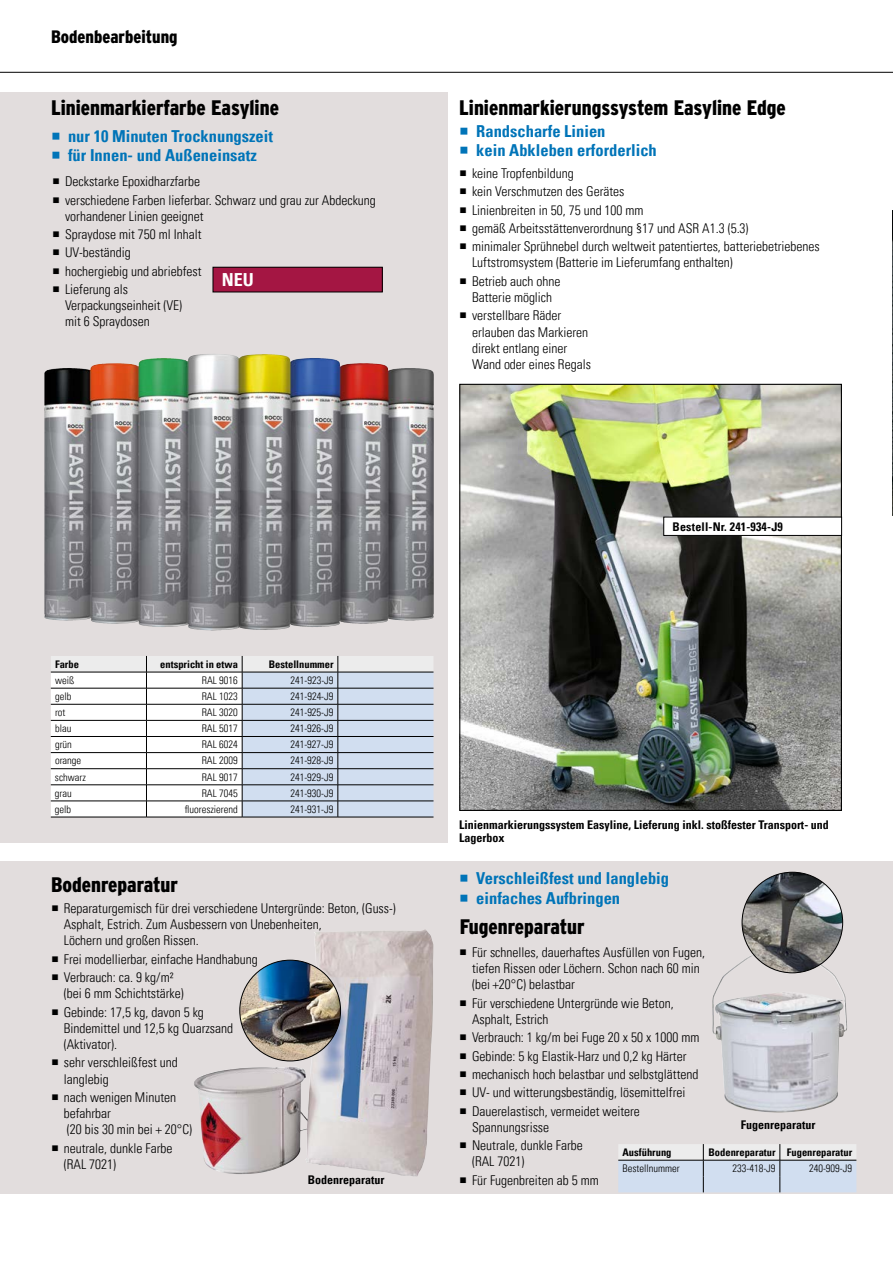
<style>
.page{position:relative;width:893px;height:1263px;background:#fff}
.page>*{position:absolute;margin:0;border:0;box-sizing:border-box;transform-origin:0 0}
.t1{font:900 21px "Interstate CE Condensed";color:#000}
.t2{font:900 18px "Interstate CE Condensed";color:#000}
.t3{font:700 condensed 18px "Univers LT Pro";color:#fff}
.t4{font:700 condensed 16.5px/19.8px "Univers LT Pro";color:#0074b8}
.t5{font:300 condensed 13.5px/18.3px "Univers LT Pro";color:#000}
.t6{font:700 condensed 12px/13.5px "Univers LT Pro";color:#000}
.t7{font:300 condensed 10.5px "Univers LT Pro";color:#000}
.t8{font:700 condensed 10.5px "Univers LT Pro";color:#000}
</style>
<div class="page">
<svg style="left:0;top:92px;width:448px;height:751px;background:#cdc9c8"></svg>
<img style="left:44px;top:354px;width:168px;height:266px">
<div style="left:0;top:861px;width:893px;height:333px;background:#e2dddd"></div>
<hr style="left:0;top:72px;width:893px;height:1px;background:#000">
<img style="left:194px;top:929px;width:239px;height:247px">
<img style="left:461px;top:386px;width:379px;height:423px">
<div style="left:664px;top:517px;width:178px;height:18px;background:#fff"></div>
<div style="left:663px;top:517px;width:179px;height:19px;border:1px solid #000"></div>
<hr style="left:51px;top:817px;width:95px;height:1px;background:#000">
<hr style="left:146px;top:817px;width:96px;height:1px;background:#000">
<hr style="left:242px;top:817px;width:96px;height:1px;background:#000">
<svg style="left:51px;top:656px;width:382px;height:161px"></svg>
<hr style="left:338px;top:817px;width:95px;height:1px;background:#000">
<svg style="left:892px;top:210px;width:1px;height:306px"></svg>
<div style="left:213px;top:267px;width:169px;height:25px;background:#a41643"></div>
<div style="left:213px;top:267px;width:170px;height:25px;border:1px solid #000"></div>
<img style="left:712px;top:953px;width:135px;height:159px">
<img style="left:240px;top:960px;width:101px;height:101px;border-radius:50px">
<img style="left:742px;top:872px;width:101px;height:101px;border-radius:50px">
<svg style="left:618px;top:1144px;width:238px;height:48px"></svg>
<svg style="left:53px;top:132px;width:6px;height:7px"></svg>
<svg style="left:53px;top:152px;width:6px;height:7px"></svg>
<svg style="left:54px;top:179px;width:5px;height:5px"></svg>
<svg style="left:54px;top:197px;width:5px;height:6px"></svg>
<svg style="left:54px;top:231px;width:5px;height:6px"></svg>
<svg style="left:54px;top:250px;width:5px;height:5px"></svg>
<svg style="left:54px;top:268px;width:5px;height:6px"></svg>
<svg style="left:54px;top:286px;width:5px;height:6px"></svg>
<h2 class="t2" style="left:51px;top:24px;width:128px">Bodenbearbeitung</h2>
<h1 class="t1" style="left:51px;top:93px;width:229px">Linienmarkierfarbe Easyline</h1>
<h1 class="t1" style="left:459px;top:93px;width:328px">Linienmarkierungssystem Easyline Edge</h1>
<p class="t4" style="left:68px;top:126px;width:206px">nur 10 Minuten Trocknungszeit für Innen- und Außeneinsatz</p>
<p class="t5" style="left:65px;top:172px;width:312px">Deckstarke Epoxidharzfarbe<br>verschiedene Farben lieferbar. Schwarz und grau zur Abdeckung</p>
<p class="t5" style="left:65px;top:206px;width:140px">vorhandener Linien geeignet<br>Spraydose mit 750 ml Inhalt<br>UV-beständig<br>hochergiebig und abriebfest<br>Lieferung als</p>
<p class="t5" style="left:65px;top:297px;width:119px;line-height:16.2px">Verpackungseinheit (VE) mit 6 Spraydosen</p>
<h2 class="t3" style="left:222px;top:269px;width:34px">NEU</h2>
<p class="t8" style="left:55px;top:658px;width:25px">Farbe</p>
<p class="t8" style="left:160px;top:658px;width:79px">entspricht in etwa</p>
<p class="t8" style="left:269px;top:658px;width:66px">Bestellnummer</p>
<p class="t7" style="left:55px;top:673px;width:21px">weiß</p>
<p class="t7" style="left:202px;top:673px;width:38px">RAL 9016</p>
<p class="t7" style="left:290px;top:673px;width:45px">241-923-J9</p>
<p class="t7" style="left:55px;top:689px;width:18px">gelb</p>
<p class="t7" style="left:202px;top:689px;width:38px">RAL 1023</p>
<p class="t7" style="left:290px;top:689px;width:45px">241-924-J9</p>
<p class="t7" style="left:55px;top:705px;width:12px">rot</p>
<p class="t7" style="left:202px;top:705px;width:38px">RAL 3020</p>
<p class="t7" style="left:290px;top:705px;width:45px">241-925-J9</p>
<p class="t7" style="left:55px;top:721px;width:18px">blau</p>
<p class="t7" style="left:202px;top:721px;width:38px">RAL 5017</p>
<p class="t7" style="left:290px;top:721px;width:45px">241-926-J9</p>
<p class="t7" style="left:55px;top:737px;width:18px">grün</p>
<p class="t7" style="left:202px;top:737px;width:38px">RAL 6024</p>
<p class="t7" style="left:290px;top:737px;width:45px">241-927-J9</p>
<p class="t7" style="left:55px;top:754px;width:28px">orange</p>
<p class="t7" style="left:202px;top:754px;width:38px">RAL 2009</p>
<p class="t7" style="left:290px;top:754px;width:45px">241-928-J9</p>
<p class="t7" style="left:55px;top:770px;width:32px">schwarz</p>
<p class="t7" style="left:202px;top:770px;width:38px">RAL 9017</p>
<p class="t7" style="left:290px;top:770px;width:45px">241-929-J9</p>
<p class="t7" style="left:55px;top:786px;width:18px">grau</p>
<p class="t7" style="left:202px;top:786px;width:38px">RAL 7045</p>
<p class="t7" style="left:290px;top:786px;width:45px">241-930-J9</p>
<p class="t7" style="left:55px;top:802px;width:18px">gelb</p>
<p class="t7" style="left:185px;top:802px;width:55px">fluoreszierend</p>
<p class="t7" style="left:290px;top:802px;width:45px">241-931-J9</p>
<h1 class="t1" style="left:51px;top:870px;width:129px">Bodenreparatur</h1>
<p class="t5" style="left:64px;top:899px;width:334px;line-height:16.2px">Reparaturgemisch für drei verschiedene Untergründe: Beton, (Guss-)<br>Asphalt, Estrich. Zum Ausbessern von Unebenheiten,<br>Löchern und großen Rissen.</p>
<p class="t5" style="left:64px;top:949px;width:195px">Frei modellierbar, einfache Handhabung<br>Verbrauch: ca. 9 kg/m²</p>
<p class="t5" style="left:64px;top:983px;width:142px">(bei 6 mm Schichtstärke)<br>Gebinde: 17,5 kg, davon 5 kg</p>
<p class="t5" style="left:64px;top:1019px;width:171px;line-height:16.2px">Bindemittel und 12,5 kg Quarzsand (Aktivator).</p>
<p class="t5" style="left:64px;top:1054px;width:115px;line-height:16.2px">sehr verschleißfest und langlebig</p>
<p class="t5" style="left:64px;top:1088px;width:130px;line-height:16.2px">nach wenigen Minuten befahrbar<br>(20 bis 30 min bei + 20°C)</p>
<p class="t5" style="left:64px;top:1139px;width:110px;line-height:16.2px">neutrale, dunkle Farbe (RAL 7021)</p>
<p class="t6" style="left:308px;top:1173px;width:78px">Bodenreparatur</p>
<p class="t4" style="left:476px;top:120px;width:182px">Randscharfe Linien<br>kein Abkleben erforderlich</p>
<p class="t5" style="left:472px;top:163px;width:349px">keine Tropfenbildung<br>kein Verschmutzen des Gerätes<br>Linienbreiten in 50, 75 und 100 mm<br>gemäß Arbeitsstättenverordnung §17 und ASR A1.3 (5.3)<br>minimaler Sprühnebel durch weltweit patentiertes, batteriebetriebenes</p>
<p class="t5" style="left:472px;top:253px;width:262px">Luftstromsystem (Batterie im Lieferumfang enthalten)<br>Betrieb auch ohne</p>
<p class="t5" style="left:472px;top:287px;width:91px">Batterie möglich verstellbare Räder</p>
<p class="t5" style="left:472px;top:323px;width:120px;line-height:16.2px">erlauben das Markieren direkt entlang einer<br>Wand oder eines Regals</p>
<p class="t6" style="left:673px;top:519px;width:112px">Bestell-Nr. 241-934-J9</p>
<p class="t6" style="left:459px;top:817px;width:371px">Linienmarkierungssystem Easyline, Lieferung inkl. stoßfester Transport- und<br>Lagerbox</p>
<p class="t4" style="left:476px;top:868px;width:194px">Verschleißfest und langlebig einfaches Aufbringen</p>
<h1 class="t1" style="left:460px;top:912px;width:127px">Fugenreparatur</h1>
<p class="t5" style="left:472px;top:943px;width:235px;line-height:16.2px">Für schnelles, dauerhaftes Ausfüllen von Fugen, tiefen Rissen oder Löchern. Schon nach 60 min (bei +20°C) belastbar</p>
<p class="t5" style="left:472px;top:994px;width:203px;line-height:16.2px">Für verschiedene Untergründe wie Beton,<br>Asphalt, Estrich</p>
<p class="t5" style="left:472px;top:1028px;width:229px">Verbrauch: 1 kg/m bei Fuge 20 x 50 x 1000 mm Gebinde: 5 kg Elastik-Harz und 0,2 kg Härter mechanisch hoch belastbar und selbstglättend UV- und witterungsbeständig, lösemittelfrei Dauerelastisch, vermeidet weitere</p>
<p class="t5" style="left:472px;top:1117px;width:112px">Spannungsrisse<br>Neutrale, dunkle Farbe</p>
<p class="t5" style="left:472px;top:1152px;width:128px">(RAL 7021)<br>Für Fugenbreiten ab 5 mm</p>
<p class="t6" style="left:741px;top:1118px;width:76px">Fugenreparatur</p>
<p class="t8" style="left:622px;top:1146px;width:50px">Ausführung</p>
<p class="t8" style="left:708px;top:1146px;width:145px">Bodenreparatur Fugenreparatur</p>
<p class="t7" style="left:622px;top:1161px;width:59px">Bestellnummer</p>
<p class="t7" style="left:732px;top:1161px;width:45px">233-418-J9</p>
<p class="t7" style="left:809px;top:1161px;width:45px">240-909-J9</p>
</div>
